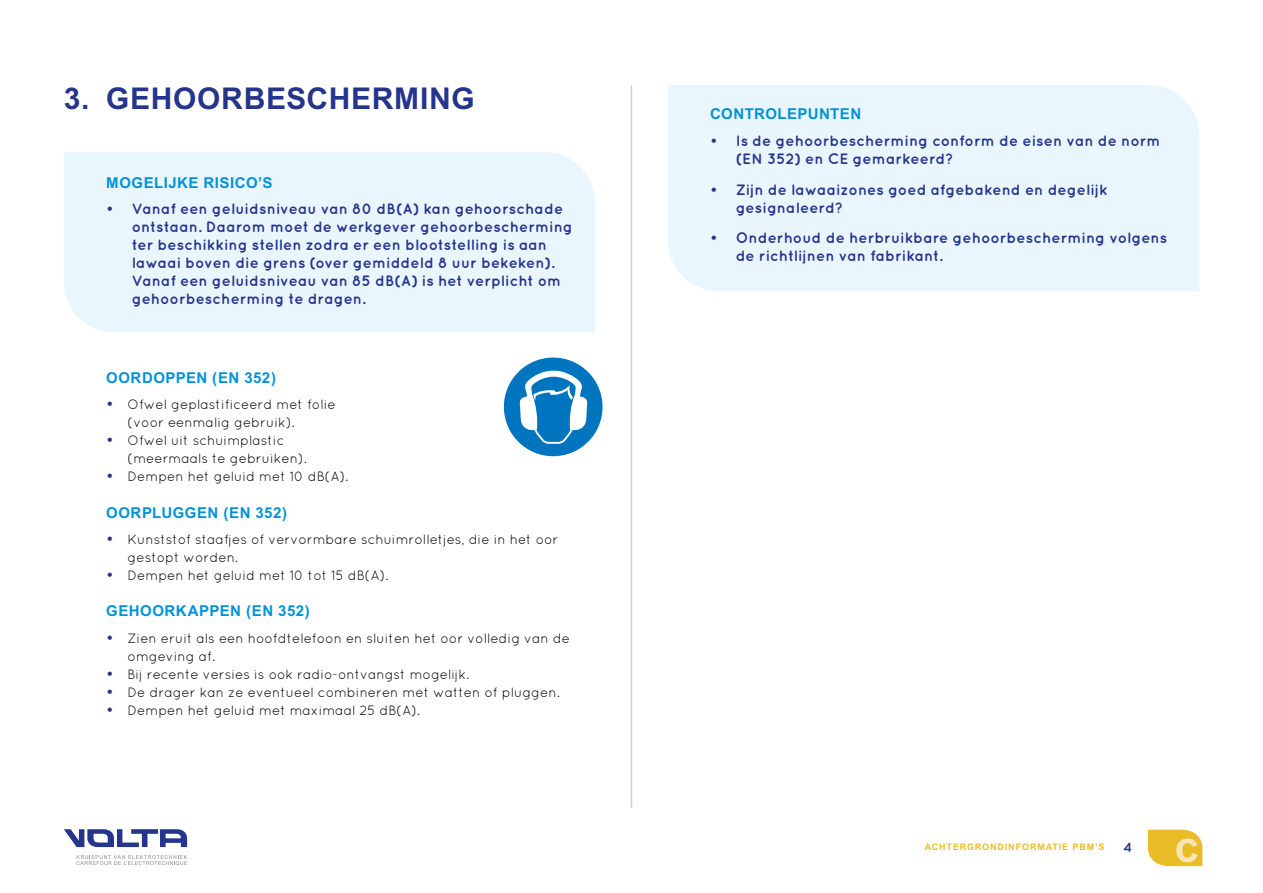
<style>
.page{position:relative;width:1263px;height:893px;background:#fff}
.page>*{position:absolute;margin:0;border:0;box-sizing:border-box;transform-origin:0 0}
._01_Hoofdtitel{font:700 30px "Arial";letter-spacing:.02em;color:#26358c}
.t1{font:700 15px/18px "Quicksand";letter-spacing:.005em;color:#26358c}
._02_Ondertitel{font:700 15px "Arial";letter-spacing:.03em;color:#0092d8}
.t2{font:13.5px/18px "Quicksand";color:#000}
.t3{font:700 13.5px "Quicksand";color:#26358c}
.t4{font:700 9px "Arial";letter-spacing:.1em;color:#eabd27}
.s1{font-weight:700;font-size:15px;color:#26358c}
</style>
<div class="page">
<svg style="left:1148px;top:830px;width:54px;height:36px;background:#edc648"></svg>
<hr style="left:631px;top:85px;width:1px;height:723px;background:#d0d0d0">
<div style="left:64px;top:152px;width:531px;height:181px;background:#eaf6fe"></div>
<div style="left:668px;top:85px;width:531px;height:206px;background:#eaf6fe"></div>
<svg style="left:77px;top:855px;width:110px;height:10px"></svg>
<svg style="left:64px;top:829px;width:123px;height:18px"></svg>
<div style="left:504px;top:358px;width:98px;height:98px;background:#0075bf;border-radius:50%"></div>
<svg style="left:520px;top:370px;width:67px;height:74px"></svg>
<p class="_01_Hoofdtitel" style="left:64px;top:81px;width:412px">3. GEHOORBESCHERMING</p>
<p class="_02_Ondertitel" style="left:106px;top:173px;width:168px">MOGELIJKE RISICO’S</p>
<p class="t1" style="left:132px;top:199px;width:442px;text-indent:-26px">• Vanaf een geluidsniveau van 80 dB(A) kan gehoorschade ontstaan. Daarom moet de werkgever gehoorbescherming ter beschikking stellen zodra er een blootstelling is aan lawaai boven die grens (over gemiddeld 8 uur bekeken).<br>Vanaf een geluidsniveau van 85 dB(A) is het verplicht om gehoorbescherming te dragen.</p>
<p class="_02_Ondertitel" style="left:106px;top:369px;width:171px">OORDOPPEN (EN 352)</p>
<p class="t2" style="left:128px;top:395px;width:210px;text-indent:-21px"><span class="s1">•</span> Ofwel geplastificeerd met folie (voor eenmalig gebruik).</p>
<p class="t2" style="left:128px;top:431px;width:181px;text-indent:-21px"><span class="s1">•</span> Ofwel uit schuimplastic (meermaals te gebruiken).</p>
<p class="t2" style="left:106px;top:467px;width:243px"><span class="s1">•</span> Dempen het geluid met 10 dB(A).</p>
<p class="_02_Ondertitel" style="left:106px;top:503px;width:182px">OORPLUGGEN (EN 352)</p>
<p class="t2" style="left:128px;top:530px;width:432px;text-indent:-21px"><span class="s1">•</span> Kunststof staafjes of vervormbare schuimrolletjes, die in het oor gestopt worden.</p>
<p class="t2" style="left:106px;top:566px;width:284px"><span class="s1">•</span> Dempen het geluid met 10 tot 15 dB(A).</p>
<p class="_02_Ondertitel" style="left:106px;top:602px;width:205px">GEHOORKAPPEN (EN 352)</p>
<p class="t2" style="left:128px;top:629px;width:444px;text-indent:-21px"><span class="s1">•</span> Zien eruit als een hoofdtelefoon en sluiten het oor volledig van de omgeving af.</p>
<p class="t2" style="left:106px;top:665px;width:364px"><span class="s1">•</span> Bij recente versies is ook radio-ontvangst mogelijk.</p>
<p class="t2" style="left:106px;top:683px;width:455px"><span class="s1">•</span> De drager kan ze eventueel combineren met watten of pluggen.</p>
<p class="t2" style="left:106px;top:701px;width:315px"><span class="s1">•</span> Dempen het geluid met maximaal 25 dB(A).</p>
<p class="_02_Ondertitel" style="left:710px;top:105px;width:153px">CONTROLEPUNTEN</p>
<p class="t1" style="left:736px;top:131px;width:427px;text-indent:-26px">• Is de gehoorbescherming conform de eisen van de norm (EN 352) en CE gemarkeerd?</p>
<p class="t1" style="left:736px;top:180px;width:373px;text-indent:-26px">• Zijn de lawaaizones goed afgebakend en degelijk gesignaleerd?</p>
<p class="t1" style="left:736px;top:229px;width:433px;text-indent:-26px">• Onderhoud de herbruikbare gehoorbescherming volgens de richtlijnen van fabrikant.</p>
<p class="t4" style="left:925px;top:841px;width:181px">ACHTERGRONDINFORMATIE PBM’S</p>
<p class="t3" style="left:1123px;top:839px;width:10px">4</p>
</div>
